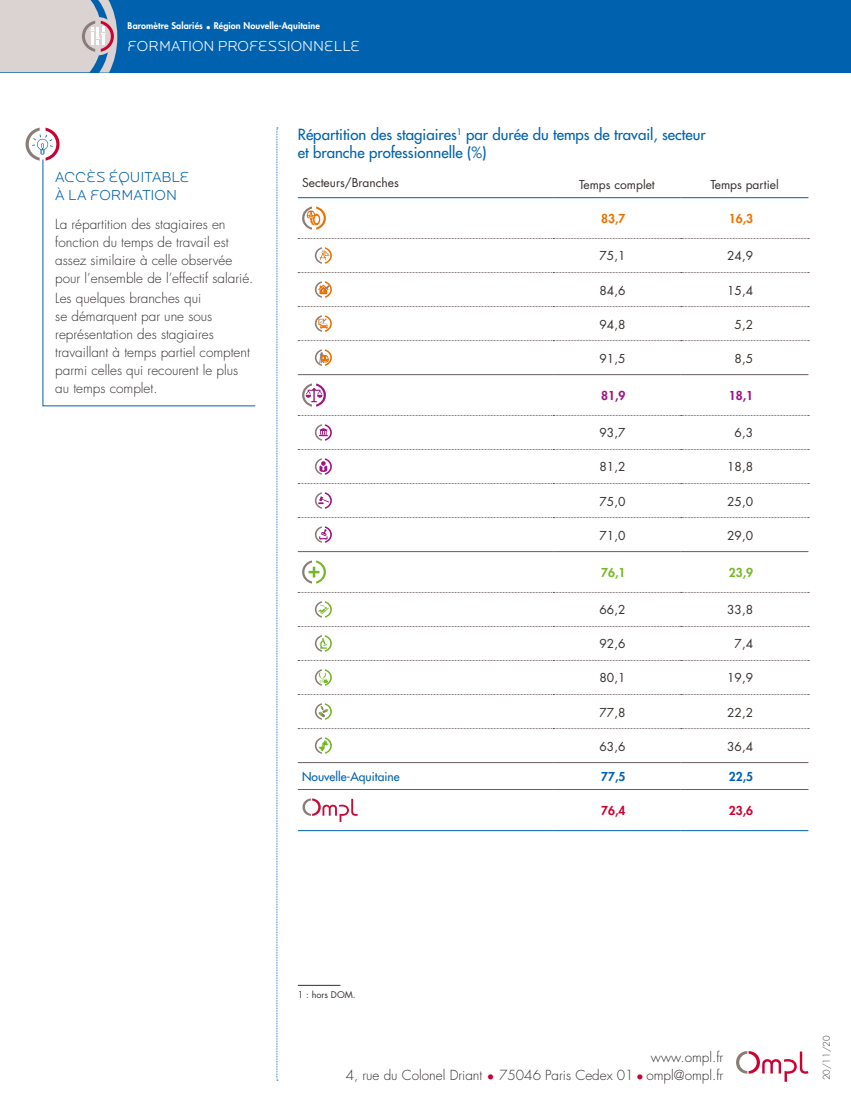
<style>
.page{position:relative;width:851px;height:1106px;background:#fff}
.page>*{position:absolute;margin:0;border:0;box-sizing:border-box;transform-origin:0 0}
.NDBP{font:500 15px/18px "Futura Std";color:#0062ae}
.HORS_TEXTE_titre{font:300 15px/18px "Locator Display";color:#0062ae}
.t1{font:300 15px "Locator Display";color:#fff}
.HORS_TEXTE_texte{font:300 13.5px/18px "Futura Std";color:#352f2d}
.texte_tableau{font:12px "Futura Std";color:#352f2d}
.texte_tableau_entete{font:12px "Futura Std";color:#352f2d}
.texte_tableau_pied_t{font:500 12px "Futura Std";color:#0062ae}
.texte_tableau-2{font:800 12px "Futura Std";color:#ee7100}
.texte_tableau-3{font:800 12px "Futura Std";color:#9d1380}
.texte_tableau-4{font:800 12px "Futura Std";color:#75b726}
.texte_tableau_pied_t-2{font:800 12px "Futura Std";color:#0062ae}
.texte_tableau_pied_t-3{font:800 12px "Futura Std";color:#cb0132}
.t2{font:800 9px "Futura Std";letter-spacing:.01em;color:#fff}
.NDBP_suite{font:9px "Futura Std";color:#352f2d}
.t3{font:300 9px "Futura Std";color:#352f2d}
.s1{color:#cb0132}
</style>
<div class="page">
<div style="left:0;top:0;width:850px;height:72px;background:#0062ae"></div>
<svg style="left:0;top:0;width:117px;height:73px;background:#cbc8cc"></svg>
<svg style="left:276px;top:128px;width:2px;height:952px;background:#c4daeb"></svg>
<svg style="left:26px;top:128px;width:34px;height:33px"></svg>
<svg style="left:42px;top:159px;width:214px;height:247px"></svg>
<svg style="left:736px;top:1051px;width:72px;height:30px"></svg>
<hr style="left:298px;top:985px;width:42px;height:1px;background:#352f2d">
<svg style="left:298px;top:660px;width:511px;height:1px"></svg>
<svg style="left:298px;top:694px;width:511px;height:1px"></svg>
<hr style="left:298px;top:374px;width:255px;height:1px;background:#6a5e5d">
<hr style="left:298px;top:551px;width:255px;height:1px;background:#6a5e5d">
<hr style="left:298px;top:762px;width:255px;height:1px;background:#6a5e5d">
<hr style="left:553px;top:762px;width:127px;height:1px;background:#6a5e5d">
<hr style="left:680px;top:762px;width:128px;height:1px;background:#6a5e5d">
<svg style="left:298px;top:238px;width:511px;height:1px"></svg>
<svg style="left:298px;top:272px;width:511px;height:1px"></svg>
<svg style="left:298px;top:306px;width:511px;height:1px"></svg>
<svg style="left:298px;top:340px;width:511px;height:1px"></svg>
<svg style="left:298px;top:449px;width:511px;height:1px"></svg>
<svg style="left:298px;top:483px;width:511px;height:1px"></svg>
<svg style="left:298px;top:517px;width:511px;height:1px"></svg>
<svg style="left:298px;top:592px;width:511px;height:1px"></svg>
<svg style="left:298px;top:626px;width:511px;height:1px"></svg>
<hr style="left:553px;top:551px;width:127px;height:1px;background:#6a5e5d">
<hr style="left:680px;top:551px;width:128px;height:1px;background:#6a5e5d">
<hr style="left:553px;top:374px;width:127px;height:1px;background:#6a5e5d">
<hr style="left:680px;top:374px;width:128px;height:1px;background:#6a5e5d">
<svg style="left:298px;top:415px;width:511px;height:1px"></svg>
<svg style="left:298px;top:728px;width:511px;height:1px"></svg>
<hr style="left:298px;top:197px;width:255px;height:1px;background:#0062ae">
<hr style="left:553px;top:197px;width:127px;height:1px;background:#0062ae">
<hr style="left:680px;top:197px;width:128px;height:1px;background:#0062ae">
<hr style="left:298px;top:789px;width:255px;height:1px;background:#6a5e5d">
<hr style="left:553px;top:789px;width:127px;height:1px;background:#6a5e5d">
<hr style="left:680px;top:789px;width:128px;height:1px;background:#6a5e5d">
<hr style="left:298px;top:830px;width:255px;height:1px;background:#0062ae">
<hr style="left:553px;top:830px;width:127px;height:1px;background:#0062ae">
<hr style="left:680px;top:830px;width:128px;height:1px;background:#0062ae">
<svg style="left:302px;top:206px;width:24px;height:24px"></svg>
<svg style="left:315px;top:247px;width:17px;height:17px"></svg>
<svg style="left:315px;top:281px;width:17px;height:17px"></svg>
<svg style="left:315px;top:315px;width:17px;height:17px"></svg>
<svg style="left:315px;top:349px;width:17px;height:17px"></svg>
<svg style="left:302px;top:383px;width:24px;height:23px"></svg>
<svg style="left:315px;top:424px;width:17px;height:17px"></svg>
<svg style="left:315px;top:458px;width:17px;height:17px"></svg>
<svg style="left:315px;top:492px;width:17px;height:17px"></svg>
<svg style="left:315px;top:526px;width:17px;height:17px"></svg>
<svg style="left:302px;top:560px;width:24px;height:23px"></svg>
<svg style="left:315px;top:601px;width:17px;height:16px"></svg>
<svg style="left:315px;top:635px;width:17px;height:16px"></svg>
<svg style="left:315px;top:669px;width:17px;height:16px"></svg>
<svg style="left:315px;top:703px;width:17px;height:16px"></svg>
<svg style="left:315px;top:737px;width:17px;height:17px"></svg>
<svg style="left:302px;top:798px;width:56px;height:24px"></svg>
<p class="t2" style="left:128px;top:20px;width:194px">Baromètre Salariés • Région Nouvelle-Aquitaine</p>
<p class="t1" style="left:128px;top:37px;width:234px">FORMATION PROFESSIONNELLE</p>
<p class="HORS_TEXTE_titre" style="left:55px;top:168px;width:136px">ACCÈS ÉQUITABLE<br>À LA FORMATION</p>
<p class="HORS_TEXTE_texte" style="left:55px;top:215px;width:200px">La répartition des stagiaires en fonction du temps de travail est assez similaire à celle observée pour l’ensemble de l’effectif salarié.</p>
<p class="HORS_TEXTE_texte" style="left:55px;top:289px;width:196px">Les quelques branches qui<br>se démarquent par une sous représentation des stagiaires travaillant à temps partiel comptent parmi celles qui recourent le plus au temps complet.</p>
<p class="NDBP" style="left:298px;top:125px;width:409px">Répartition des stagiaires<sup>1</sup> par durée du temps de travail, secteur et branche professionnelle (%)</p>
<p class="texte_tableau_entete" style="left:302px;top:175px;width:98px">Secteurs/Branches</p>
<p class="texte_tableau_entete" style="left:579px;top:177px;width:77px">Temps complet</p>
<p class="texte_tableau_entete" style="left:710px;top:177px;width:70px">Temps partiel</p>
<p class="texte_tableau-2" style="left:601px;top:211px;width:26px">83,7</p>
<p class="texte_tableau-2" style="left:728px;top:211px;width:26px">16,3</p>
<p class="texte_tableau" style="left:599px;top:248px;width:27px">75,1</p>
<p class="texte_tableau" style="left:727px;top:248px;width:27px">24,9</p>
<p class="texte_tableau" style="left:599px;top:282px;width:27px">84,6</p>
<p class="texte_tableau" style="left:727px;top:282px;width:27px">15,4</p>
<p class="texte_tableau" style="left:599px;top:316px;width:27px">94,8</p>
<p class="texte_tableau" style="left:734px;top:316px;width:20px">5,2</p>
<p class="texte_tableau" style="left:599px;top:350px;width:27px">91,5</p>
<p class="texte_tableau" style="left:734px;top:350px;width:20px">8,5</p>
<p class="texte_tableau-3" style="left:601px;top:388px;width:26px">81,9</p>
<p class="texte_tableau-3" style="left:728px;top:388px;width:26px">18,1</p>
<p class="texte_tableau" style="left:599px;top:425px;width:27px">93,7</p>
<p class="texte_tableau" style="left:734px;top:425px;width:20px">6,3</p>
<p class="texte_tableau" style="left:599px;top:459px;width:27px">81,2</p>
<p class="texte_tableau" style="left:727px;top:459px;width:27px">18,8</p>
<p class="texte_tableau" style="left:599px;top:493px;width:27px">75,0</p>
<p class="texte_tableau" style="left:727px;top:493px;width:27px">25,0</p>
<p class="texte_tableau" style="left:599px;top:527px;width:27px">71,0</p>
<p class="texte_tableau" style="left:727px;top:527px;width:27px">29,0</p>
<p class="texte_tableau-4" style="left:601px;top:565px;width:26px">76,1</p>
<p class="texte_tableau-4" style="left:728px;top:565px;width:26px">23,9</p>
<p class="texte_tableau" style="left:599px;top:602px;width:27px">66,2</p>
<p class="texte_tableau" style="left:727px;top:602px;width:27px">33,8</p>
<p class="texte_tableau" style="left:599px;top:636px;width:27px">92,6</p>
<p class="texte_tableau" style="left:734px;top:636px;width:20px">7,4</p>
<p class="texte_tableau" style="left:599px;top:670px;width:27px">80,1</p>
<p class="texte_tableau" style="left:727px;top:670px;width:27px">19,9</p>
<p class="texte_tableau" style="left:599px;top:704px;width:27px">77,8</p>
<p class="texte_tableau" style="left:727px;top:704px;width:27px">22,2</p>
<p class="texte_tableau" style="left:599px;top:738px;width:27px">63,6</p>
<p class="texte_tableau" style="left:727px;top:738px;width:27px">36,4</p>
<p class="texte_tableau_pied_t" style="left:302px;top:769px;width:99px">Nouvelle-Aquitaine</p>
<p class="texte_tableau_pied_t-2" style="left:601px;top:769px;width:26px">77,5</p>
<p class="texte_tableau_pied_t-2" style="left:728px;top:769px;width:26px">22,5</p>
<p class="texte_tableau_pied_t-3" style="left:601px;top:803px;width:26px">76,4</p>
<p class="texte_tableau_pied_t-3" style="left:728px;top:803px;width:26px">23,6</p>
<p class="NDBP_suite" style="left:298px;top:989px;width:59px">1 : hors DOM.</p>
<p class="HORS_TEXTE_texte" style="left:650px;top:1048px;width:74px">www.ompl.fr</p>
<p class="HORS_TEXTE_texte" style="left:346px;top:1066px;width:379px">4, rue du Colonel Driant <span class="s1">•</span> 75046 Paris Cedex 01 <span class="s1">•</span> ompl@ompl.fr</p>
<p class="t3" style="left:820px;top:1080px;width:46px;rotate:-90deg">20/11/20</p>
</div>
